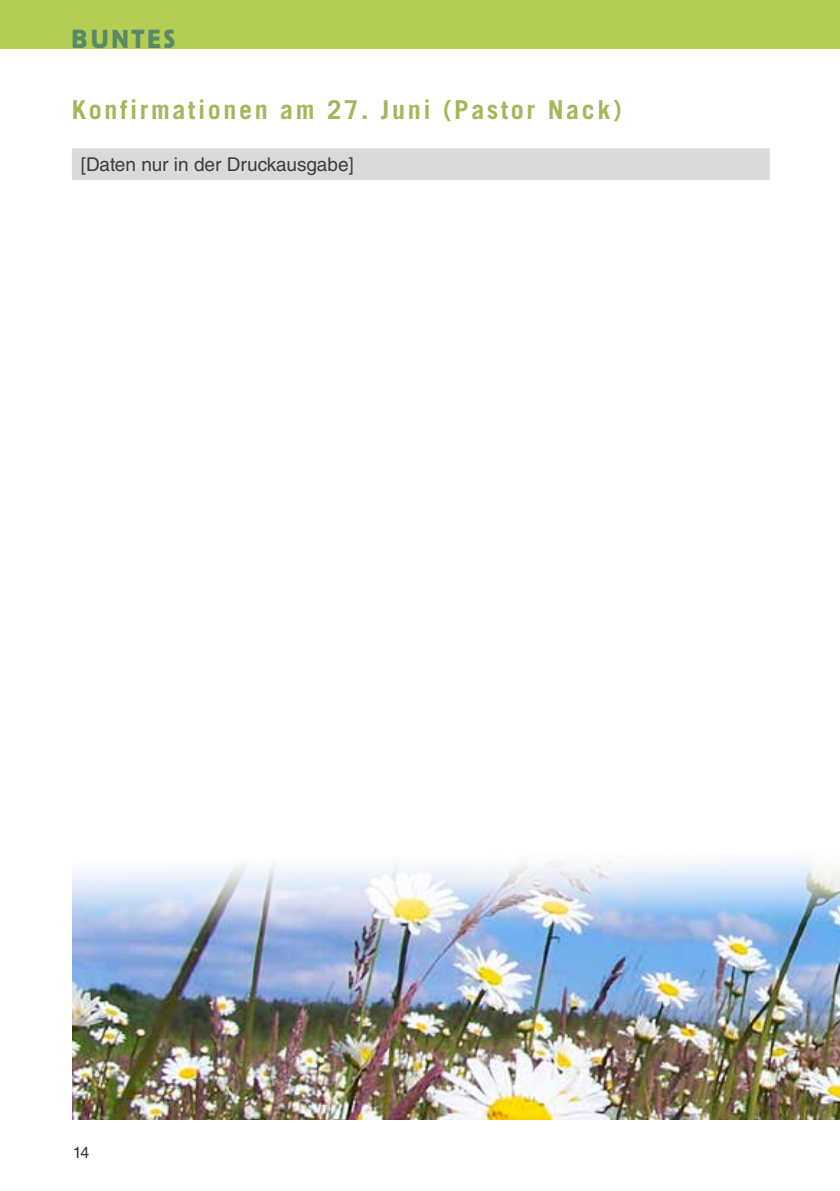
<style>
.page{position:relative;width:840px;height:1191px;background:#fff}
.page>*{position:absolute;margin:0;border:0;box-sizing:border-box;transform-origin:0 0}
.t1{font:700 26px "Trade Gothic LT Pro";letter-spacing:.1em;color:#a3b75b}
.t2{font:26px "Block Pro";letter-spacing:.13em;color:#598969}
.t3{font:19px "Helvetica LT Std";color:#3c3c3b}
.t4{font:16px "Helvetica LT Std";color:#000}
</style>
<div class="page">
<div style="left:0;top:0;width:839px;height:49px;background:#b4ce53"></div>
<div style="left:73px;top:149px;width:695px;height:30px;background:#dadada"></div>
<hr style="left:72px;top:148px;width:697px;height:2px;background:#dadada">
<hr style="left:72px;top:150px;width:2px;height:28px;background:#dadada">
<hr style="left:767px;top:150px;width:2px;height:28px;background:#dadada">
<hr style="left:72px;top:178px;width:697px;height:2px;background:#dadada">
<img style="left:72px;top:859px;width:767px;height:260px">
<p class="t2" style="left:72px;top:22px;width:105px">BUNTES</p>
<p class="t1" style="left:72px;top:94px;width:551px">Konfirmationen am 27. Juni (Pastor Nack)</p>
<p class="t3" style="left:81px;top:153px;width:274px">[Daten nur in der Druckausgabe]</p>
<p class="t4" style="left:72px;top:1143px;width:19px">14</p>
</div>
